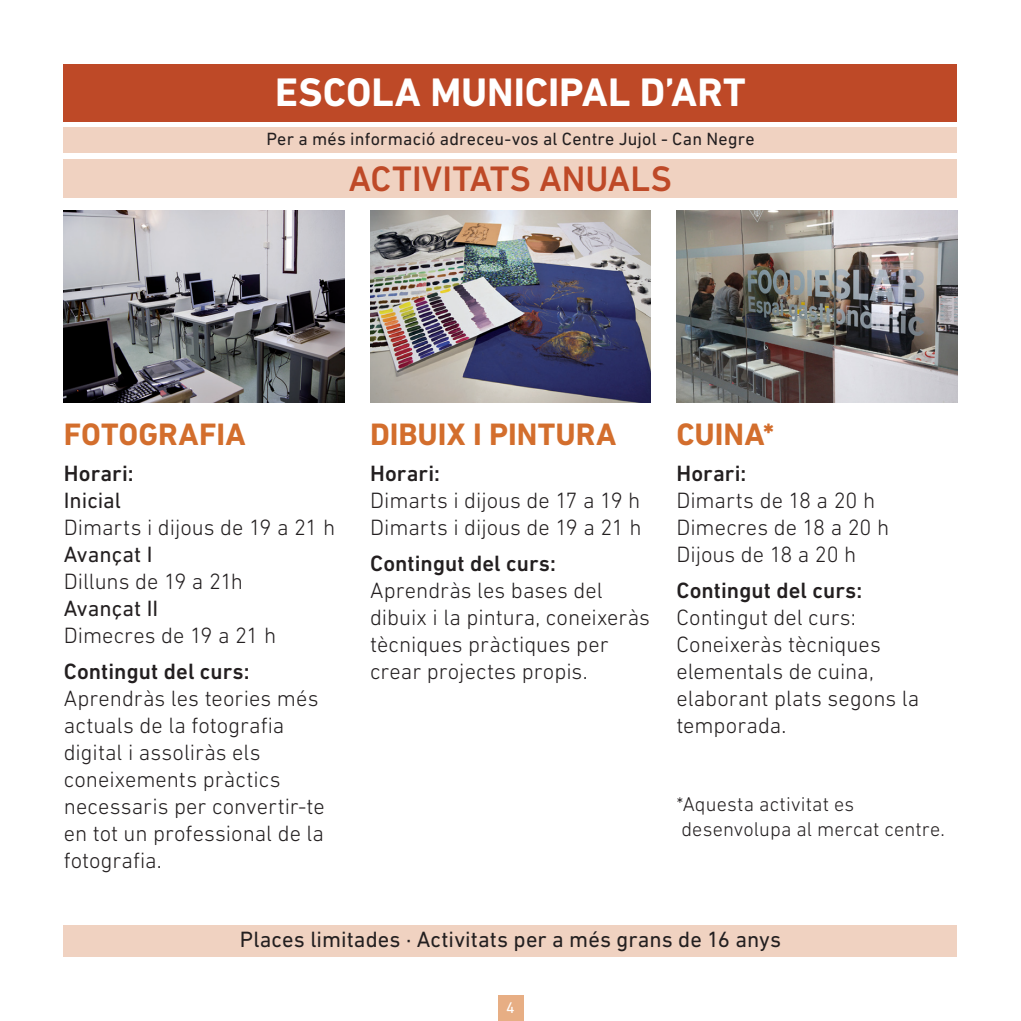
<style>
.page{position:relative;width:1021px;height:1021px;background:#fff}
.page>*{position:absolute;margin:0;border:0;box-sizing:border-box;transform-origin:0 0}
.t1{font:700 40.5px "DIN Next LT Pro";color:#fff}
.t2{font:500 36px "DIN Next LT Pro";letter-spacing:.005em;color:#be4927}
.t3{font:700 31.5px "DIN Next LT Pro";color:#d36e2d}
.t4{font:300 22.5px/27px "DIN Next LT Pro";color:#231f20}
.t5{font:500 22.5px "DIN Next LT Pro";letter-spacing:.005em;color:#231f20}
.t6{font:22.5px "DIN Next LT Pro";color:#231f20}
.t7{font:300 20.25px/24.3px "DIN Next LT Pro";letter-spacing:.01em;color:#231f20}
.t8{font:18px "DIN Next LT Pro";letter-spacing:.01em;color:#231f20}
.t9{font:15.75px "DIN Next LT Pro";color:#fff}
</style>
<div class="page">
<div style="left:64px;top:128px;width:893px;height:25px;background:#f0d2c1"></div>
<div style="left:64px;top:159px;width:893px;height:39px;background:#f0d2c1"></div>
<div style="left:64px;top:64px;width:893px;height:57px;background:#be4927"></div>
<div style="left:64px;top:925px;width:893px;height:32px;background:#f0d2c1"></div>
<img style="left:676px;top:210px;width:281px;height:192px">
<img style="left:370px;top:210px;width:281px;height:192px">
<img style="left:64px;top:210px;width:280px;height:192px">
<div style="left:497px;top:995px;width:26px;height:25px;background:#e7ae84"></div>
<h1 class="t1" style="left:275px;top:69px;width:472px">ESCOLA MUNICIPAL D’ART</h1>
<p class="t8" style="left:266px;top:128px;width:489px">Per a més informació adreceu-vos al Centre Jujol - Can Negre</p>
<h2 class="t2" style="left:349px;top:158px;width:325px">ACTIVITATS ANUALS</h2>
<h3 class="t3" style="left:64px;top:415px;width:183px">FOTOGRAFIA</h3>
<p class="t5" style="left:64px;top:460px;width:71px">Horari:</p>
<p class="t6" style="left:64px;top:487px;width:59px">Inicial</p>
<p class="t4" style="left:64px;top:513px;width:273px">Dimarts i dijous de 19 a 21 h</p>
<p class="t6" style="left:64px;top:541px;width:90px">Avançat I</p>
<p class="t4" style="left:64px;top:567px;width:181px">Dilluns de 19 a 21h</p>
<p class="t6" style="left:64px;top:595px;width:96px">Avançat II</p>
<p class="t4" style="left:64px;top:621px;width:214px">Dimecres de 19 a 21 h</p>
<p class="t5" style="left:64px;top:658px;width:187px">Contingut del curs:</p>
<p class="t4" style="left:64px;top:684px;width:262px">Aprendràs les teories més actuals de la fotografia digital i assoliràs els coneixements pràctics necessaris per convertir-te en tot un professional de la fotografia.</p>
<h3 class="t3" style="left:370px;top:415px;width:248px">DIBUIX I PINTURA</h3>
<p class="t5" style="left:370px;top:460px;width:71px">Horari:</p>
<p class="t4" style="left:370px;top:486px;width:273px">Dimarts i dijous de 17 a 19 h<br>Dimarts i dijous de 19 a 21 h</p>
<p class="t5" style="left:370px;top:550px;width:187px">Contingut del curs:</p>
<p class="t4" style="left:370px;top:576px;width:281px">Aprendràs les bases del dibuix i la pintura, coneixeràs tècniques pràctiques per crear projectes propis.</p>
<h3 class="t3" style="left:676px;top:415px;width:99px">CUINA*</h3>
<p class="t5" style="left:676px;top:460px;width:71px">Horari:</p>
<p class="t4" style="left:676px;top:486px;width:214px">Dimarts de 18 a 20 h<br>Dimecres de 18 a 20 h<br>Dijous de 18 a 20 h</p>
<p class="t5" style="left:676px;top:577px;width:187px">Contingut del curs:</p>
<p class="t4" style="left:676px;top:603px;width:244px">Contingut del curs:<br>Coneixeràs tècniques elementals de cuina, elaborant plats segons la temporada.</p>
<p class="t7" style="left:676px;top:792px;width:270px">*Aquesta activitat es desenvolupa al mercat centre.</p>
<p class="t6" style="left:240px;top:926px;width:542px">Places limitades · Activitats per a més grans de 16 anys</p>
<p class="t9" style="left:506px;top:998px;width:10px">4</p>
</div>
